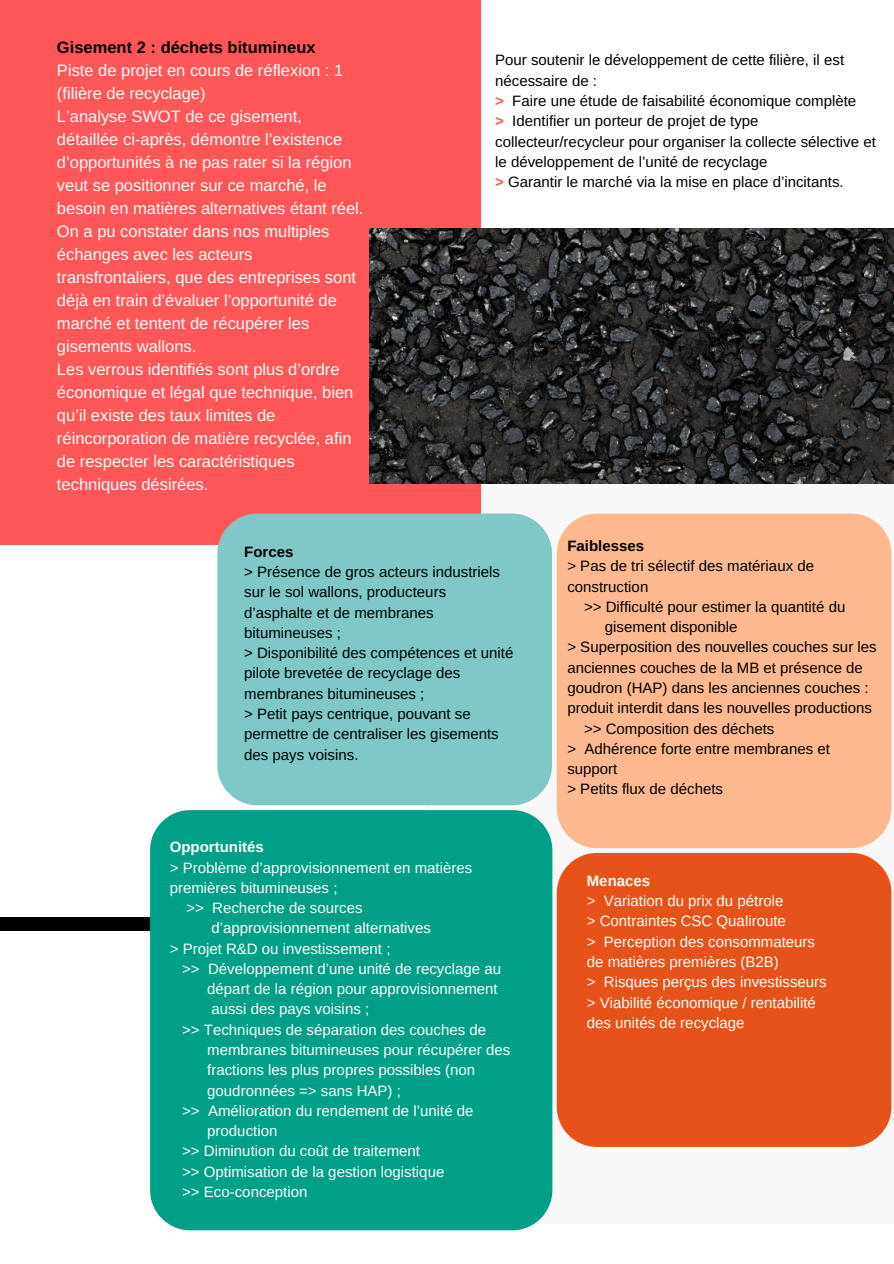
<style>
.page{position:relative;width:894px;height:1264px;background:#fff}
.page>*{position:absolute;margin:0;border:0;box-sizing:border-box;transform-origin:0 0}
.t1{font:16.5px/23px "Arimo";color:#fff}
.t2{font:700 16.5px "Arimo";color:#000}
.t3{font:15px/20.2px "Arimo";color:#000}
.t4{font:15px "Arimo";color:#fff}
.t5{font:15px/20.2px "Arimo";color:#fff}
.t6{font:700 15px "Arimo";color:#fff}
.t7{font:700 15px "Arimo";color:#000}
.s1{font-weight:700;color:#ff5757}
</style>
<div class="page">
<div style="left:427px;top:426px;width:466px;height:797px;background:#f8f8f8"></div>
<div style="left:0;top:0;width:480px;height:544px;background:#ff5757"></div>
<img style="left:369px;top:228px;width:524px;height:256px">
<div style="left:0;top:918px;width:189px;height:12px;background:#000"></div>
<div style="left:217px;top:513px;width:335px;height:292px;background:#7fc8c7;border-radius:40px"></div>
<div style="left:556px;top:513px;width:335px;height:335px;background:#fcb990;border-radius:40px"></div>
<div style="left:556px;top:853px;width:335px;height:293px;background:#e7521a;border-radius:40px"></div>
<div style="left:150px;top:810px;width:402px;height:420px;background:#00a088;border-radius:40px"></div>
<p class="t2" style="left:57px;top:38px;width:260px">Gisement 2 : déchets bitumineux</p>
<p class="t1" style="left:57px;top:59px;width:308px">Piste de projet en cours de réflexion : 1 (filière de recyclage)<br>L’analyse SWOT de ce gisement, détaillée ci-après, démontre l’existence d’opportunités à ne pas rater si la région veut se positionner sur ce marché, le besoin en matières alternatives étant réel.<br>On a pu constater dans nos multiples échanges avec les acteurs transfrontaliers, que des entreprises sont déjà en train d’évaluer l’opportunité de marché et tentent de récupérer les gisements wallons.<br>Les verrous identifiés sont plus d’ordre économique et légal que technique, bien qu’il existe des taux limites de réincorporation de matière recyclée, afin de respecter les caractéristiques techniques désirées.</p>
<p class="t3" style="left:495px;top:50px;width:382px">Pour soutenir le développement de cette filière, il est nécessaire de :<br><span class="s1">&gt;</span> Faire une étude de faisabilité économique complète<br><span class="s1">&gt;</span> Identifier un porteur de projet de type collecteur/recycleur pour organiser la collecte sélective et le développement de l’unité de recyclage<br><span class="s1">&gt;</span> Garantir le marché via la mise en place d’incitants.</p>
<p class="t7" style="left:244px;top:543px;width:51px">Forces</p>
<p class="t3" style="left:244px;top:561px;width:271px">&gt; Présence de gros acteurs industriels sur le sol wallons, producteurs d’asphalte et de membranes bitumineuses ;<br>&gt; Disponibilité des compétences et unité pilote brevetée de recyclage des membranes bitumineuses ;<br>&gt; Petit pays centrique, pouvant se permettre de centraliser les gisements des pays voisins.</p>
<p class="t6" style="left:170px;top:838px;width:96px">Opportunités</p>
<p class="t4" style="left:170px;top:859px;width:304px">&gt; Problème d’approvisionnement en matières</p>
<p class="t4" style="left:170px;top:879px;width:169px">premières bitumineuses ;</p>
<p class="t4" style="left:186px;top:899px;width:178px">&gt;&gt; Recherche de sources</p>
<p class="t4" style="left:211px;top:919px;width:221px">d’approvisionnement alternatives</p>
<p class="t4" style="left:170px;top:940px;width:222px">&gt; Projet R&amp;D ou investissement ;</p>
<p class="t4" style="left:182px;top:960px;width:320px">&gt;&gt; Développement d’une unité de recyclage au</p>
<p class="t4" style="left:207px;top:980px;width:292px">départ de la région pour approvisionnement</p>
<p class="t4" style="left:211px;top:1000px;width:159px">aussi des pays voisins ;</p>
<p class="t4" style="left:182px;top:1021px;width:305px">&gt;&gt; Techniques de séparation des couches de</p>
<p class="t4" style="left:207px;top:1041px;width:304px">membranes bitumineuses pour récupérer des</p>
<p class="t4" style="left:207px;top:1061px;width:269px">fractions les plus propres possibles (non</p>
<p class="t4" style="left:207px;top:1081px;width:195px">goudronnées =&gt; sans HAP) ;</p>
<p class="t4" style="left:182px;top:1102px;width:293px">&gt;&gt; Amélioration du rendement de l’unité de</p>
<p class="t4" style="left:207px;top:1122px;width:72px">production</p>
<p class="t4" style="left:182px;top:1142px;width:239px">&gt;&gt; Diminution du coût de traitement</p>
<p class="t4" style="left:182px;top:1163px;width:263px">&gt;&gt; Optimisation de la gestion logistique</p>
<p class="t4" style="left:182px;top:1183px;width:127px">&gt;&gt; Eco-conception</p>
<p class="t7" style="left:567px;top:537px;width:78px">Faiblesses</p>
<p class="t3" style="left:567px;top:556px;width:248px">&gt; Pas de tri sélectif des matériaux de construction</p>
<p class="t3" style="left:584px;top:596px;width:263px">&gt;&gt; Difficulté pour estimer la quantité du</p>
<p class="t3" style="left:604px;top:617px;width:134px">gisement disponible</p>
<p class="t3" style="left:567px;top:637px;width:311px">&gt; Superposition des nouvelles couches sur les</p>
<p class="t3" style="left:567px;top:657px;width:297px">anciennes couches de la MB et présence de</p>
<p class="t3" style="left:567px;top:677px;width:303px">goudron (HAP) dans les anciennes couches :</p>
<p class="t3" style="left:567px;top:698px;width:306px">produit interdit dans les nouvelles productions</p>
<p class="t3" style="left:584px;top:718px;width:192px">&gt;&gt; Composition des déchets</p>
<p class="t3" style="left:567px;top:738px;width:264px">&gt; Adhérence forte entre membranes et</p>
<p class="t3" style="left:567px;top:758px;width:52px">support</p>
<p class="t3" style="left:567px;top:779px;width:157px">&gt; Petits flux de déchets</p>
<p class="t6" style="left:586px;top:872px;width:65px">Menaces</p>
<p class="t5" style="left:586px;top:890px;width:241px">&gt; Variation du prix du pétrole<br>&gt; Contraintes CSC Qualiroute<br>&gt; Perception des consommateurs de matières premières (B2B)<br>&gt; Risques perçus des investisseurs &gt; Viabilité économique / rentabilité des unités de recyclage</p>
</div>
